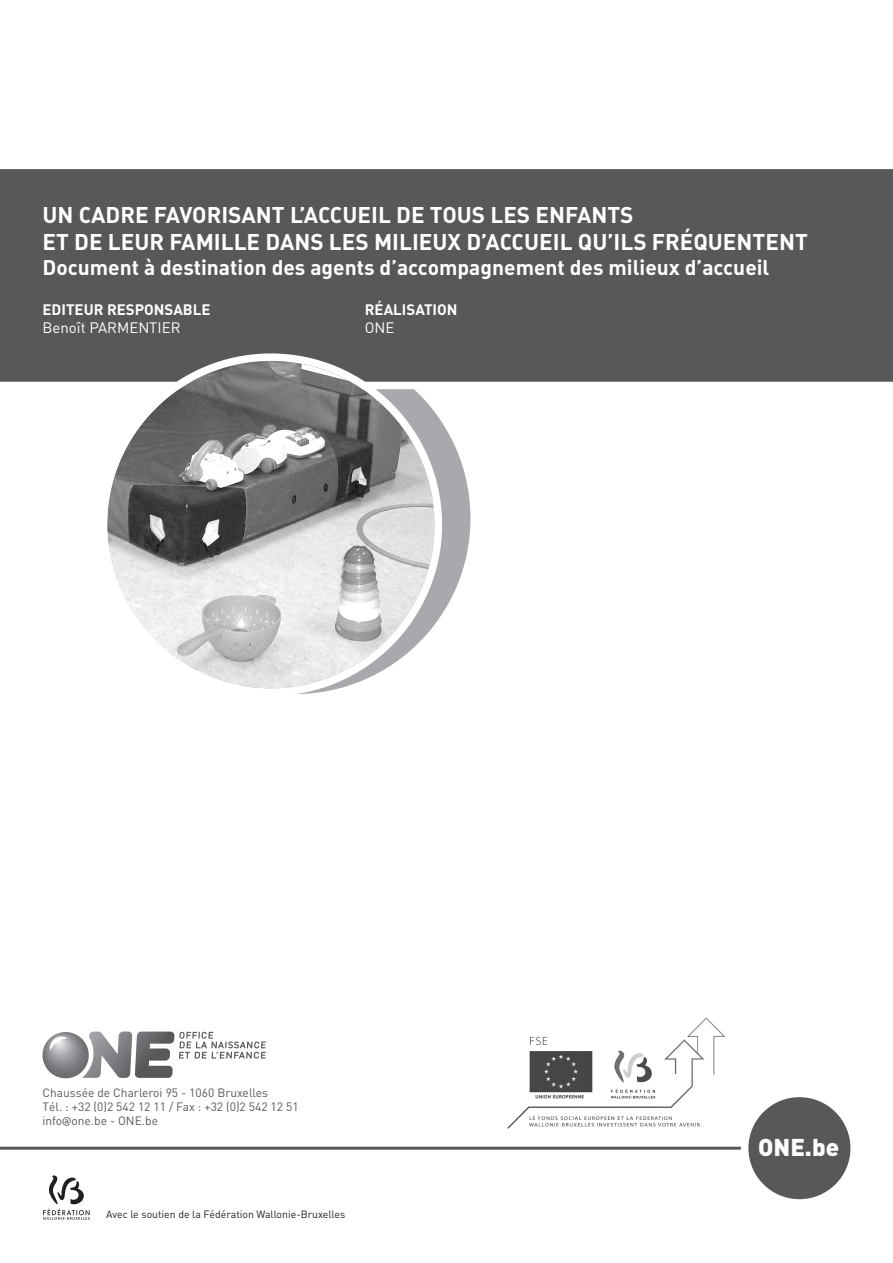
<style>
.page{position:relative;width:893px;height:1263px;background:#fff}
.page>*{position:absolute;margin:0;border:0;box-sizing:border-box;transform-origin:0 0}
.t1{font:900 24px "DIN";color:#fff}
.t2{font:22.5px/27px "DIN Bold Alternate";color:#fff}
.t3{font:21px "DIN Bold Alternate";color:#fff}
.t4{font:700 15px "DIN";color:#fff}
.t5{font:15px "DIN";color:#fff}
.t6{font:12px/14.4px "DIN";color:#57585a}
.t7{font:10.5px "DIN";color:#231f20}
.s1{font-family:"Trebuchet MS"}
</style>
<div class="page">
<svg style="left:160px;top:393px;width:310px;height:301px"></svg>
<div style="left:0;top:169px;width:893px;height:224px;background:#57585a"></div>
<hr style="left:0;top:1147px;width:752px;height:3px;background:#57585a">
<div style="left:745px;top:1093px;width:109px;height:110px;background:#57585a;border-radius:50%"></div>
<div style="left:741px;top:1090px;width:117px;height:117px;border:8px solid #fff;border-radius:50%"></div>
<svg style="left:43px;top:1175px;width:47px;height:45px"></svg>
<svg style="left:43px;top:1031px;width:223px;height:47px"></svg>
<img style="left:107px;top:361px;width:328px;height:327px;border-radius:164px">
<div style="left:100px;top:353px;width:342px;height:343px;border:8px solid #fff;border-radius:50%"></div>
<img style="left:507px;top:1017px;width:219px;height:112px">
<p class="t2" style="left:43px;top:200px;width:767px">UN CADRE FAVORISANT L’ACCUEIL DE TOUS LES ENFANTS<br>ET DE LEUR FAMILLE DANS LES MILIEUX D’ACCUEIL QU’ILS FRÉQUENTENT</p>
<p class="t3" style="left:43px;top:254px;width:728px">Document à destination des agents d’accompagnement des milieux d’accueil</p>
<p class="t4" style="left:43px;top:300px;width:169px">EDITEUR RESPONSABLE</p>
<p class="t5" style="left:43px;top:318px;width:140px">Benoît PARMENTIER</p>
<p class="t4" style="left:365px;top:300px;width:94px">RÉALISATION</p>
<p class="t5" style="left:365px;top:318px;width:31px">ONE</p>
<p class="t6" style="left:43px;top:1085px;width:258px">Chaussée de Charleroi 95 - 1060 Bruxelles<br>Tél. : +32 (0)2 542 12 11 / Fax : +32 (0)2 542 12 51 info<span class="s1">@</span>one.be - ONE.be</p>
<p class="t7" style="left:106px;top:1207px;width:240px">Avec le soutien de la Fédération Wallonie-Bruxelles</p>
<p class="t1" style="left:758px;top:1131px;width:82px">ONE.be</p>
</div>
